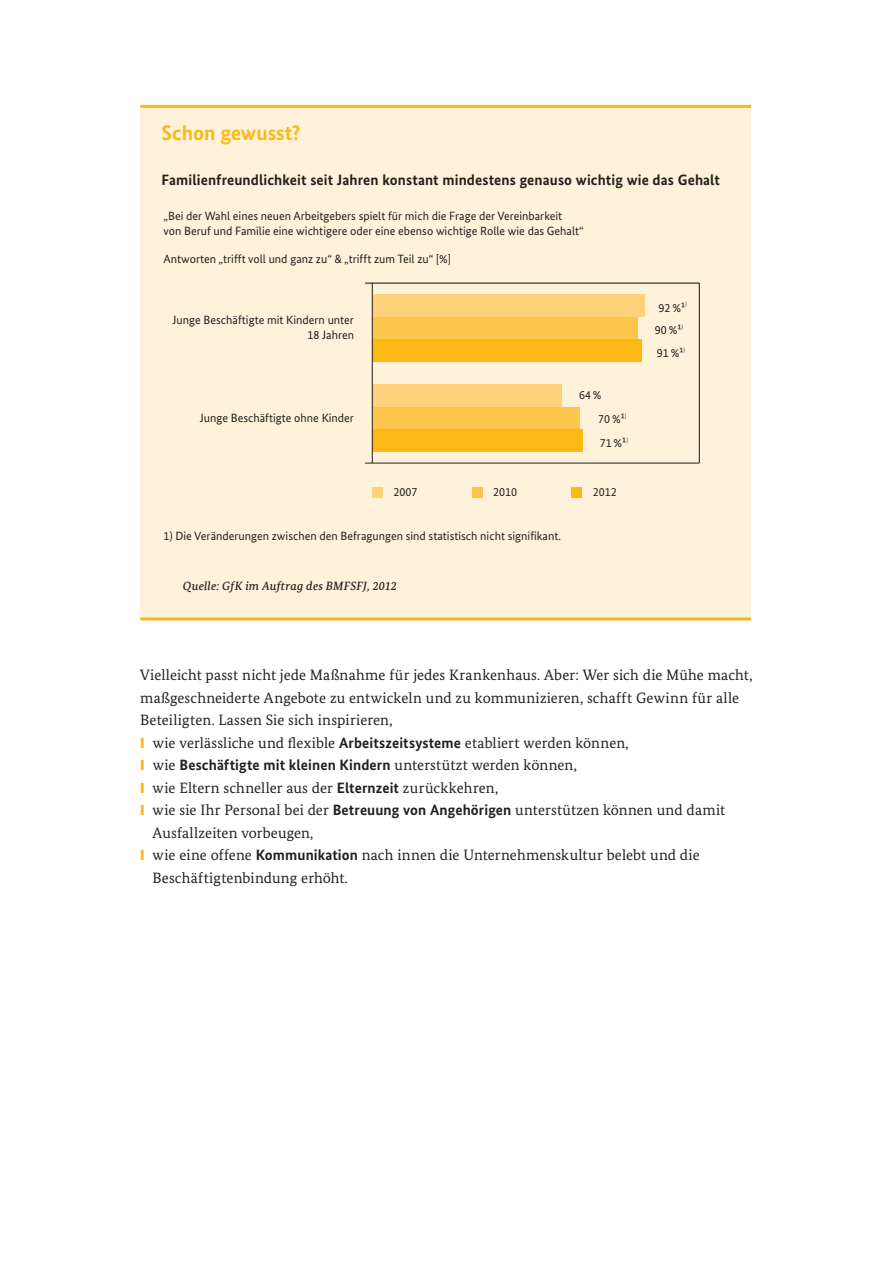
<style>
.page{position:relative;width:893px;height:1263px;background:#fff}
.page>*{position:absolute;margin:0;border:0;box-sizing:border-box;transform-origin:0 0}
.t1{font:700 21px "Bundes Sans";color:#fcb814}
.t2{font:15px "Bundes Serif";letter-spacing:.005em;color:#231f20}
.t3{font:700 15px "Bundes Sans";letter-spacing:.005em;color:#231f20}
.t4{font:900 15px/22.5px "Myriad Pro";color:#fcb814;text-align:justify}
.t5{font:12px/14.4px "Bundes Sans";color:#231f20}
.t6{font:italic 500 12px "Bundes Serif";letter-spacing:.015em;color:#231f20}
.s1{font-family:"Bundes Sans";font-weight:700}
.s2{font-family:"Bundes Serif";font-weight:400}
</style>
<div class="page">
<div style="left:140px;top:106px;width:611px;height:513px;background:#fef3da"></div>
<hr style="left:140px;top:105px;width:611px;height:3px;background:#fcb814">
<hr style="left:140px;top:617px;width:611px;height:3px;background:#fcb814">
<div style="left:372px;top:317px;width:266px;height:22px;background:#fec54d"></div>
<div style="left:372px;top:339px;width:269px;height:23px;background:#fcb814"></div>
<div style="left:372px;top:294px;width:272px;height:23px;background:#fed17b"></div>
<div style="left:372px;top:384px;width:190px;height:23px;background:#fed17b"></div>
<div style="left:372px;top:407px;width:207px;height:22px;background:#fec54d"></div>
<div style="left:372px;top:429px;width:210px;height:23px;background:#fcb814"></div>
<hr style="left:372px;top:283px;width:1px;height:180px;background:#231f20">
<hr style="left:699px;top:283px;width:1px;height:180px;background:#231f20">
<hr style="left:365px;top:283px;width:334px;height:1px;background:#231f20">
<hr style="left:365px;top:463px;width:334px;height:1px;background:#231f20">
<div style="left:372px;top:487px;width:11px;height:11px;background:#fed17b"></div>
<div style="left:472px;top:487px;width:11px;height:11px;background:#fec54d"></div>
<div style="left:572px;top:487px;width:10px;height:11px;background:#fcb814"></div>
<h1 class="t1" style="left:162px;top:120px;width:140px">Schon gewusst?</h1>
<p class="t3" style="left:162px;top:171px;width:560px">Familienfreundlichkeit seit Jahren konstant mindestens genauso wichtig wie das Gehalt</p>
<p class="t5" style="left:163px;top:209px;width:422px">„Bei der Wahl eines neuen Arbeitgebers spielt für mich die Frage der Vereinbarkeit<br>von Beruf und Familie eine wichtigere oder eine ebenso wichtige Rolle wie das Gehalt“</p>
<p class="t5" style="left:163px;top:252px;width:289px">Antworten „trifft voll und ganz zu“ &amp; „trifft zum Teil zu“ [%]</p>
<p class="t5" style="left:173px;top:313px;width:183px;text-align:right">Junge Beschäftigte mit Kindern unter<br>18 Jahren</p>
<p class="t5" style="left:200px;top:410px;width:156px">Junge Beschäftigte ohne Kinder</p>
<p class="t5" style="left:598px;top:383px;width:31px;line-height:24px;text-indent:-19px">64 %<br>70 %¹<sup>)<br></sup>71 %¹<sup>)</sup></p>
<p class="t5" style="left:394px;top:485px;width:25px">2007</p>
<p class="t5" style="left:493px;top:485px;width:25px">2010</p>
<p class="t5" style="left:593px;top:485px;width:25px">2012</p>
<p class="t5" style="left:163px;top:528px;width:399px">1) Die Veränderungen zwischen den Befragungen sind statistisch nicht signifikant.</p>
<p class="t6" style="left:183px;top:579px;width:216px">Quelle: GfK im Auftrag des BMFSFJ, 2012</p>
<p class="t5" style="left:658px;top:300px;width:30px">92 %¹<sup>)</sup></p>
<p class="t5" style="left:655px;top:323px;width:30px">90 %¹<sup>)</sup></p>
<p class="t5" style="left:657px;top:346px;width:30px">91 %¹<sup>)</sup></p>
<p class="t2" style="left:140px;top:666px;width:614px">Vielleicht passt nicht jede Maßnahme für jedes Krankenhaus. Aber: Wer sich die Mühe macht,</p>
<p class="t2" style="left:140px;top:689px;width:600px">maßgeschneiderte Angebote zu entwickeln und zu kommunizieren, schafft Gewinn für alle</p>
<p class="t2" style="left:140px;top:711px;width:254px">Beteiligten. Lassen Sie sich inspirieren,</p>
<p class="t2" style="left:153px;top:734px;width:477px">wie verlässliche und flexible <span class="s1">Arbeitszeitsysteme</span> etabliert werden können,</p>
<p class="t3" style="left:153px;top:756px;width:426px"><span class="s2">wie</span> Beschäftigte mit kleinen Kindern <span class="s2">unterstützt werden können,</span></p>
<p class="t2" style="left:153px;top:779px;width:347px">wie Eltern schneller aus der <span class="s1">Elternzeit</span> zurückkehren,</p>
<p class="t2" style="left:153px;top:801px;width:574px">wie sie Ihr Personal bei der <span class="s1">Betreuung von Angehörigen</span> unterstützen können und damit</p>
<p class="t2" style="left:153px;top:824px;width:162px">Ausfallzeiten vorbeugen,</p>
<p class="t2" style="left:153px;top:846px;width:548px">wie eine offene <span class="s1">Kommunikation</span> nach innen die Unternehmenskultur belebt und die</p>
<p class="t2" style="left:153px;top:869px;width:197px">Beschäftigtenbindung erhöht.</p>
<p class="t4" style="left:140px;top:731px;width:6px">I I I I</p>
<p class="t4" style="left:140px;top:843px;width:6px">I</p>
</div>
